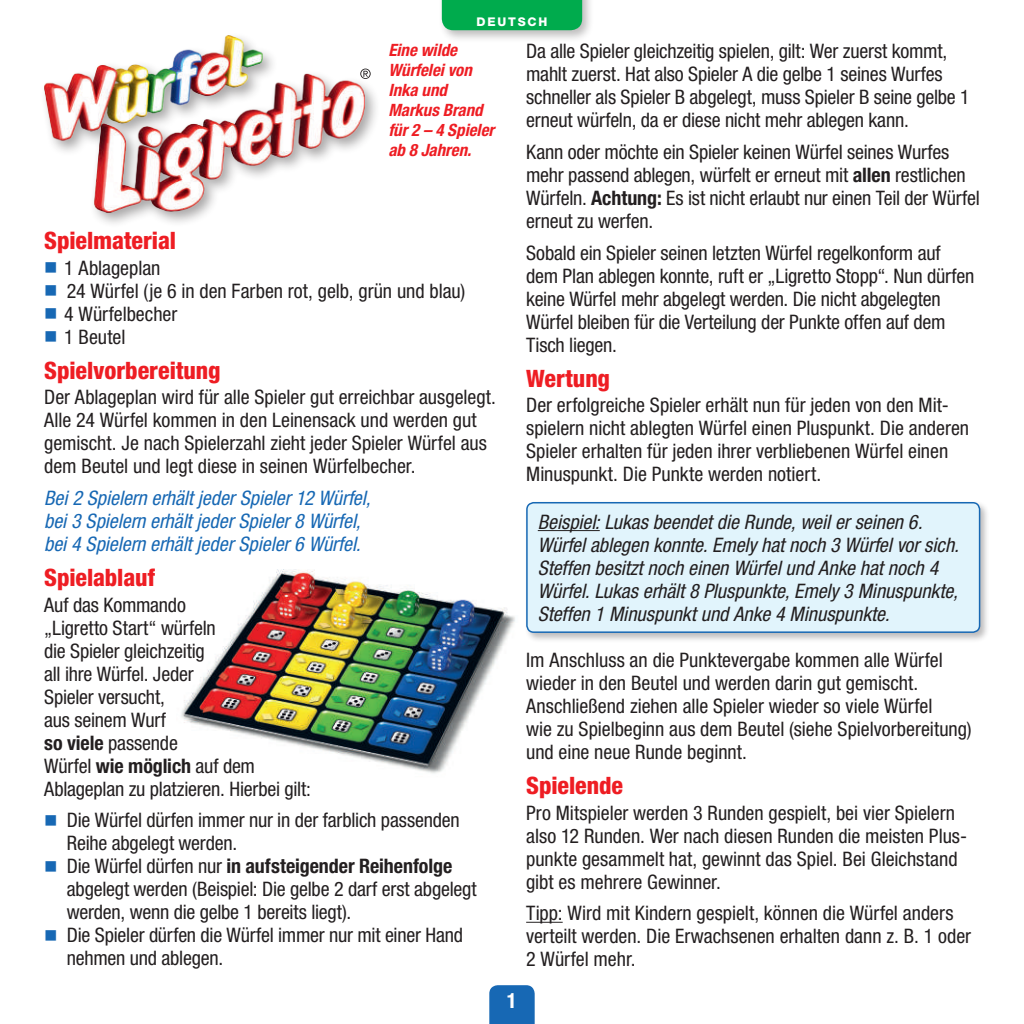
<style>
.page{position:relative;width:1024px;height:1024px;background:#fff}
.page>*{position:absolute;margin:0;border:0;box-sizing:border-box;transform-origin:0 0}
.t1{font:800 condensed 24px "Helvetica Neue LT Std";letter-spacing:-.005em;color:#ee1d23}
.t2{font:700 condensed 21px "Helvetica Neue LT Std";color:#fff}
.t3{font:condensed 20px/23px "Helvetica Neue LT Std";letter-spacing:-.005em;color:#231f20}
.t4{font:italic condensed 20px/23px "Helvetica Neue LT Std";color:#231f20}
.t5{font:italic condensed 20px/23px "Helvetica Neue LT Std";color:#1768b4}
.t6{font:italic 700 condensed 17px/20px "Helvetica Neue LT Std";color:#ee1d23}
.t7{font:800 12px "Helvetica Neue LT Std";letter-spacing:.155em;color:#fff}
.s1{color:#1768b4}
.s2{font-weight:700}
</style>
<div class="page">
<svg style="left:489px;top:985px;width:46px;height:39px;background:#1f6db6"></svg>
<img style="left:181px;top:569px;width:334px;height:205px">
<hr style="left:526px;top:922px;width:37px;height:1px;background:#231f20">
<div style="left:524px;top:500px;width:466px;height:143px;background:#231f20;opacity:.3"></div>
<div style="left:527px;top:503px;width:452px;height:129px;background:#e1f4fc;border-radius:7px"></div>
<div style="left:526px;top:502px;width:454px;height:131px;border:2px solid #1768b4;border-radius:7px"></div>
<hr style="left:538px;top:530px;width:62px;height:1px;background:#231f20">
<div style="left:40px;top:31px;width:340px;height:198px;background:#231f20;opacity:.4"></div>
<img style="left:44px;top:36px;width:320px;height:176px">
<div style="left:438px;top:0;width:157px;height:43px;background:#231f20;opacity:.3"></div>
<div style="left:442px;top:0;width:140px;height:30px;background:#00ab4d"></div>
<p class="t7" style="left:476px;top:14px;width:72px">DEUTSCH</p>
<p class="t6" style="left:388px;top:40px;width:107px">Eine wilde<br>Würfelei von<br>Inka und<br>Markus Brand für 2 – 4 Spieler ab 8 Jahren.</p>
<p class="t1" style="left:44px;top:225px;width:133px">Spielmaterial</p>
<p class="t3" style="left:44px;top:256px;width:118px"><span class="s1">■</span> 1 Ablageplan</p>
<p class="t3" style="left:44px;top:279px;width:423px"><span class="s1">■</span> 24 Würfel (je 6 in den Farben rot, gelb, grün und blau)</p>
<p class="t3" style="left:44px;top:302px;width:135px"><span class="s1">■</span> 4 Würfelbecher</p>
<p class="t3" style="left:44px;top:325px;width:83px"><span class="s1">■</span> 1 Beutel</p>
<p class="t1" style="left:44px;top:355px;width:178px">Spielvorbereitung</p>
<p class="t3" style="left:44px;top:386px;width:453px">Der Ablageplan wird für alle Spieler gut erreichbar ausgelegt.<br>Alle 24 Würfel kommen in den Leinensack und werden gut gemischt. Je nach Spielerzahl zieht jeder Spieler Würfel aus dem Beutel und legt diese in seinen Würfelbecher.</p>
<p class="t5" style="left:44px;top:487px;width:328px">Bei 2 Spielern erhält jeder Spieler 12 Würfel, bei 3 Spielern erhält jeder Spieler 8 Würfel, bei 4 Spielern erhält jeder Spieler 6 Würfel.</p>
<p class="t1" style="left:44px;top:562px;width:112px">Spielablauf</p>
<p class="t3" style="left:44px;top:593px;width:268px">Auf das Kommando<br>„Ligretto Start“ würfeln<br>die Spieler gleichzeitig<br>all ihre Würfel. Jeder<br>Spieler versucht,<br>aus seinem Wurf<br><span class="s2">so viele</span> passende<br>Würfel <span class="s2">wie möglich</span> auf dem<br>Ablageplan zu platzieren. Hierbei gilt:</p>
<p class="t3" style="left:67px;top:809px;width:394px;text-indent:-23px"><span class="s1">■</span> Die Würfel dürfen immer nur in der farblich passenden<br>Reihe abgelegt werden.</p>
<p class="t3" style="left:67px;top:855px;width:411px;text-indent:-23px"><span class="s1">■</span> Die Würfel dürfen nur <span class="s2">in aufsteigender Reihenfolge </span>abgelegt werden (Beispiel: Die gelbe 2 darf erst abgelegt werden, wenn die gelbe 1 bereits liegt).</p>
<p class="t3" style="left:67px;top:924px;width:398px;text-indent:-23px"><span class="s1">■</span> Die Spieler dürfen die Würfel immer nur mit einer Hand nehmen und ablegen.</p>
<p class="t2" style="left:507px;top:987px;width:12px">1</p>
<p class="t3" style="left:526px;top:40px;width:445px">Da alle Spieler gleichzeitig spielen, gilt: Wer zuerst kommt, mahlt zuerst. Hat also Spieler A die gelbe 1 seines Wurfes schneller als Spieler B abgelegt, muss Spieler B seine gelbe 1 erneut würfeln, da er diese nicht mehr ablegen kann.</p>
<p class="t3" style="left:526px;top:140px;width:455px">Kann oder möchte ein Spieler keinen Würfel seines Wurfes mehr passend ablegen, würfelt er erneut mit <span class="s2">allen</span> restlichen Würfeln. <span class="s2">Achtung:</span> Es ist nicht erlaubt nur einen Teil der Würfel erneut zu werfen.</p>
<p class="t3" style="left:526px;top:241px;width:450px">Sobald ein Spieler seinen letzten Würfel regelkonform auf dem Plan ablegen konnte, ruft er „Ligretto Stopp“. Nun dürfen keine Würfel mehr abgelegt werden. Die nicht abgelegten Würfel bleiben für die Verteilung der Punkte offen auf dem Tisch liegen.</p>
<p class="t1" style="left:526px;top:363px;width:85px">Wertung</p>
<p class="t3" style="left:526px;top:394px;width:444px">Der erfolgreiche Spieler erhält nun für jeden von den Mit&shy;spielern nicht ablegten Würfel einen Pluspunkt. Die anderen Spieler erhalten für jeden ihrer verbliebenen Würfel einen Minuspunkt. Die Punkte werden notiert.</p>
<p class="t4" style="left:538px;top:510px;width:423px">Beispiel: Lukas beendet die Runde, weil er seinen 6.<br>Würfel ablegen konnte. Emely hat noch 3 Würfel vor sich.<br>Steffen besitzt noch einen Würfel und Anke hat noch 4<br>Würfel. Lukas erhält 8 Pluspunkte, Emely 3 Minuspunkte, Steffen 1 Minuspunkt und Anke 4 Minuspunkte.</p>
<p class="t3" style="left:526px;top:648px;width:447px">Im Anschluss an die Punktevergabe kommen alle Würfel wieder in den Beutel und werden darin gut gemischt.<br>Anschließend ziehen alle Spieler wieder so viele Würfel<br>wie zu Spielbeginn aus dem Beutel (siehe Spielvorbereitung) und eine neue Runde beginnt.</p>
<p class="t1" style="left:526px;top:770px;width:98px">Spielende</p>
<p class="t3" style="left:526px;top:801px;width:442px">Pro Mitspieler werden 3 Runden gespielt, bei vier Spielern also 12 Runden. Wer nach diesen Runden die meisten Plus&shy;punkte gesammelt hat, gewinnt das Spiel. Bei Gleichstand gibt es mehrere Gewinner.</p>
<p class="t3" style="left:526px;top:901px;width:446px">Tipp: Wird mit Kindern gespielt, können die Würfel anders verteilt werden. Die Erwachsenen erhalten dann z. B. 1 oder<br>2 Würfel mehr.</p>
</div>
